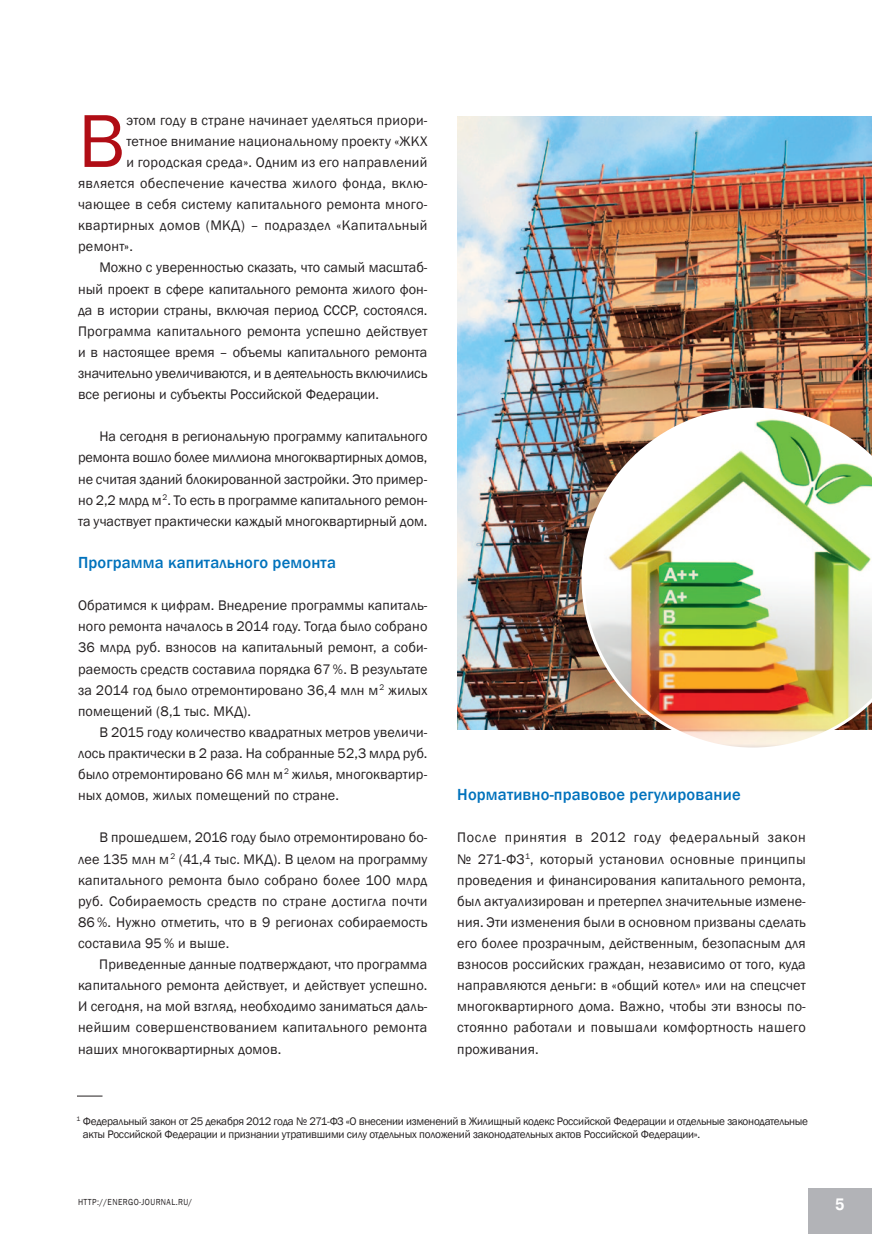
<style>
.page{position:relative;width:872px;height:1234px;background:#fff}
.page>*{position:absolute;margin:0;border:0;box-sizing:border-box;transform-origin:0 0}
.t1{font:77.55px "Franklin Gothic";color:#b00d15}
.t2{font:500 16.5px "Franklin Gothic";letter-spacing:.01em;color:#0072bc}
.t3{font:700 16.5px "Pragmatica";color:#fff;scale:.89 1}
.t4{font:14.25px/21.1px "Franklin Gothic";letter-spacing:.01em;color:#231f20;text-align:justify}
.t5{font:11.25px/13.5px "Franklin Gothic";letter-spacing:-.02em;color:#231f20}
.t6{font:9px "Franklin Gothic";letter-spacing:.05em;color:#231f20;scale:.89 1}
</style>
<div class="page">
<img style="left:457px;top:116px;width:415px;height:613px">
<div style="left:808px;top:1188px;width:64px;height:45px;background:#b2b3b7"></div>
<svg style="left:77px;top:1095px;width:25px;height:1px"></svg>
<img style="left:581px;top:407px;width:291px;height:341px">
<h1 class="t1" style="left:78px;top:93px;width:48px">В</h1>
<p class="t4" style="left:126px;top:110px;width:302px">ЭТОМ ГОДУ В СТРАНЕ НАЧИНАЕТ УДЕЛЯТЬСЯ ПРИОРИ-</p>
<p class="t4" style="left:126px;top:131px;width:302px">ТЕТНОЕ ВНИМАНИЕ НАЦИОНАЛЬНОМУ ПРОЕКТУ «ЖКХ</p>
<p class="t4" style="left:126px;top:152px;width:302px">И ГОРОДСКАЯ СРЕДА». ОДНИМ ИЗ ЕГО НАПРАВЛЕНИЙ</p>
<p class="t4" style="left:78px;top:173px;width:351px">ЯВЛЯЕТСЯ ОБЕСПЕЧЕНИЕ КАЧЕСТВА ЖИЛОГО ФОНДА, ВКЛЮ-</p>
<p class="t4" style="left:78px;top:194px;width:351px">ЧАЮЩЕЕ В СЕБЯ СИСТЕМУ КАПИТАЛЬНОГО РЕМОНТА МНОГО-</p>
<p class="t4" style="left:78px;top:215px;width:351px">КВАРТИРНЫХ ДОМОВ (МКД) – ПОДРАЗДЕЛ «КАПИТАЛЬНЫЙ</p>
<p class="t4" style="left:78px;top:236px;width:56px">РЕМОНТ».</p>
<p class="t4" style="left:99px;top:257px;width:330px">МОЖНО С УВЕРЕННОСТЬЮ СКАЗАТЬ, ЧТО САМЫЙ МАСШТАБ-</p>
<p class="t4" style="left:78px;top:278px;width:351px">НЫЙ ПРОЕКТ В СФЕРЕ КАПИТАЛЬНОГО РЕМОНТА ЖИЛОГО ФОН-</p>
<p class="t4" style="left:78px;top:299px;width:351px">ДА В ИСТОРИИ СТРАНЫ, ВКЛЮЧАЯ ПЕРИОД СССР, СОСТОЯЛСЯ.</p>
<p class="t4" style="left:78px;top:320px;width:351px">ПРОГРАММА КАПИТАЛЬНОГО РЕМОНТА УСПЕШНО ДЕЙСТВУЕТ</p>
<p class="t4" style="left:78px;top:342px;width:351px">И В НАСТОЯЩЕЕ ВРЕМЯ – ОБЪЕМЫ КАПИТАЛЬНОГО РЕМОНТА</p>
<p class="t4" style="left:78px;top:363px;width:351px">ЗНАЧИТЕЛЬНО УВЕЛИЧИВАЮТСЯ, И В ДЕЯТЕЛЬНОСТЬ ВКЛЮЧИЛИСЬ</p>
<p class="t4" style="left:78px;top:384px;width:302px">ВСЕ РЕГИОНЫ И СУБЪЕКТЫ РОССИЙСКОЙ ФЕДЕРАЦИИ.</p>
<p class="t4" style="left:78px;top:426px;width:351px;text-indent:21px">НА СЕГОДНЯ В РЕГИОНАЛЬНУЮ ПРОГРАММУ КАПИТАЛЬНОГО РЕМОНТА ВОШЛО БОЛЕЕ МИЛЛИОНА МНОГОКВАРТИРНЫХ ДОМОВ, НЕ СЧИТАЯ ЗДАНИЙ БЛОКИРОВАННОЙ ЗАСТРОЙКИ. ЭТО ПРИМЕР-НО 2,2 МЛРД М<sup>2</sup>. ТО ЕСТЬ В ПРОГРАММЕ КАПИТАЛЬНОГО РЕМОН-ТА УЧАСТВУЕТ ПРАКТИЧЕСКИ КАЖДЫЙ МНОГОКВАРТИРНЫЙ ДОМ.</p>
<p class="t2" style="left:78px;top:552px;width:259px">Программа капитального ремонта</p>
<p class="t4" style="left:78px;top:595px;width:351px">ОБРАТИМСЯ К ЦИФРАМ. ВНЕДРЕНИЕ ПРОГРАММЫ КАПИТАЛЬ-НОГО РЕМОНТА НАЧАЛОСЬ В 2014 ГОДУ. ТОГДА БЫЛО СОБРАНО 36 МЛРД РУБ. ВЗНОСОВ НА КАПИТАЛЬНЫЙ РЕМОНТ, А СОБИ-РАЕМОСТЬ СРЕДСТВ СОСТАВИЛА ПОРЯДКА 67 %. В РЕЗУЛЬТАТЕ ЗА 2014 ГОД БЫЛО ОТРЕМОНТИРОВАНО 36,4 МЛН М<sup>2</sup> ЖИЛЫХ ПОМЕЩЕНИЙ (8,1 ТЫС. МКД).</p>
<p class="t4" style="left:78px;top:721px;width:351px;text-indent:21px">В 2015 ГОДУ КОЛИЧЕСТВО КВАДРАТНЫХ МЕТРОВ УВЕЛИЧИ-ЛОСЬ ПРАКТИЧЕСКИ В 2 РАЗА. НА СОБРАННЫЕ 52,3 МЛРД РУБ.<br>БЫЛО ОТРЕМОНТИРОВАНО 66 МЛН М<sup>2</sup> ЖИЛЬЯ, МНОГОКВАРТИР-НЫХ ДОМОВ, ЖИЛЫХ ПОМЕЩЕНИЙ ПО СТРАНЕ.</p>
<p class="t4" style="left:78px;top:827px;width:351px;text-indent:21px">В ПРОШЕДШЕМ, 2016 ГОДУ БЫЛО ОТРЕМОНТИРОВАНО БО-ЛЕЕ 135 МЛН М<sup>2</sup> (41,4 ТЫС. МКД). В ЦЕЛОМ НА ПРОГРАММУ КАПИТАЛЬНОГО РЕМОНТА БЫЛО СОБРАНО БОЛЕЕ 100 МЛРД РУБ. СОБИРАЕМОСТЬ СРЕДСТВ ПО СТРАНЕ ДОСТИГЛА ПОЧТИ 86 %. НУЖНО ОТМЕТИТЬ, ЧТО В 9 РЕГИОНАХ СОБИРАЕМОСТЬ СОСТАВИЛА 95 % И ВЫШЕ.</p>
<p class="t4" style="left:78px;top:953px;width:351px;text-indent:21px">ПРИВЕДЕННЫЕ ДАННЫЕ ПОДТВЕРЖДАЮТ, ЧТО ПРОГРАММА КАПИТАЛЬНОГО РЕМОНТА ДЕЙСТВУЕТ, И ДЕЙСТВУЕТ УСПЕШНО.<br>И СЕГОДНЯ, НА МОЙ ВЗГЛЯД, НЕОБХОДИМО ЗАНИМАТЬСЯ ДАЛЬ-НЕЙШИМ СОВЕРШЕНСТВОВАНИЕМ КАПИТАЛЬНОГО РЕМОНТА НАШИХ МНОГОКВАРТИРНЫХ ДОМОВ.</p>
<p class="t2" style="left:457px;top:784px;width:285px">Нормативно-правовое регулирование</p>
<p class="t4" style="left:457px;top:827px;width:350px">ПОСЛЕ ПРИНЯТИЯ В 2012 ГОДУ ФЕДЕРАЛЬНЫЙ ЗАКОН № 271‑ФЗ<sup>1</sup>, КОТОРЫЙ УСТАНОВИЛ ОСНОВНЫЕ ПРИНЦИПЫ ПРОВЕДЕНИЯ И ФИНАНСИРОВАНИЯ КАПИТАЛЬНОГО РЕМОНТА, БЫЛ АКТУАЛИЗИРОВАН И ПРЕТЕРПЕЛ ЗНАЧИТЕЛЬНЫЕ ИЗМЕНЕ-НИЯ. ЭТИ ИЗМЕНЕНИЯ БЫЛИ В ОСНОВНОМ ПРИЗВАНЫ СДЕЛАТЬ ЕГО БОЛЕЕ ПРОЗРАЧНЫМ, ДЕЙСТВЕННЫМ, БЕЗОПАСНЫМ ДЛЯ ВЗНОСОВ РОССИЙСКИХ ГРАЖДАН, НЕЗАВИСИМО ОТ ТОГО, КУДА НАПРАВЛЯЮТСЯ ДЕНЬГИ: В «ОБЩИЙ КОТЕЛ» ИЛИ НА СПЕЦСЧЕТ МНОГОКВАРТИРНОГО ДОМА. ВАЖНО, ЧТОБЫ ЭТИ ВЗНОСЫ ПО-СТОЯННО РАБОТАЛИ И ПОВЫШАЛИ КОМФОРТНОСТЬ НАШЕГО ПРОЖИВАНИЯ.</p>
<p class="t5" style="left:83px;top:1114px;width:727px;text-indent:-6px"><sup>1</sup> ФЕДЕРАЛЬНЫЙ ЗАКОН ОТ 25 ДЕКАБРЯ 2012 ГОДА № 271-ФЗ «О ВНЕСЕНИИ ИЗМЕНЕНИЙ В ЖИЛИЩНЫЙ КОДЕКС РОССИЙСКОЙ ФЕДЕРАЦИИ И ОТДЕЛЬНЫЕ ЗАКОНОДАТЕЛЬНЫЕ<br>АКТЫ РОССИЙСКОЙ ФЕДЕРАЦИИ И ПРИЗНАНИИ УТРАТИВШИМИ СИЛУ ОТДЕЛЬНЫХ ПОЛОЖЕНИЙ ЗАКОНОДАТЕЛЬНЫХ АКТОВ РОССИЙСКОЙ ФЕДЕРАЦИИ».</p>
<p class="t6" style="left:78px;top:1196px;width:130px">HTTP://ENERGO-JOURNAL.RU/</p>
<p class="t3" style="left:835px;top:1193px;width:12px">5</p>
</div>
